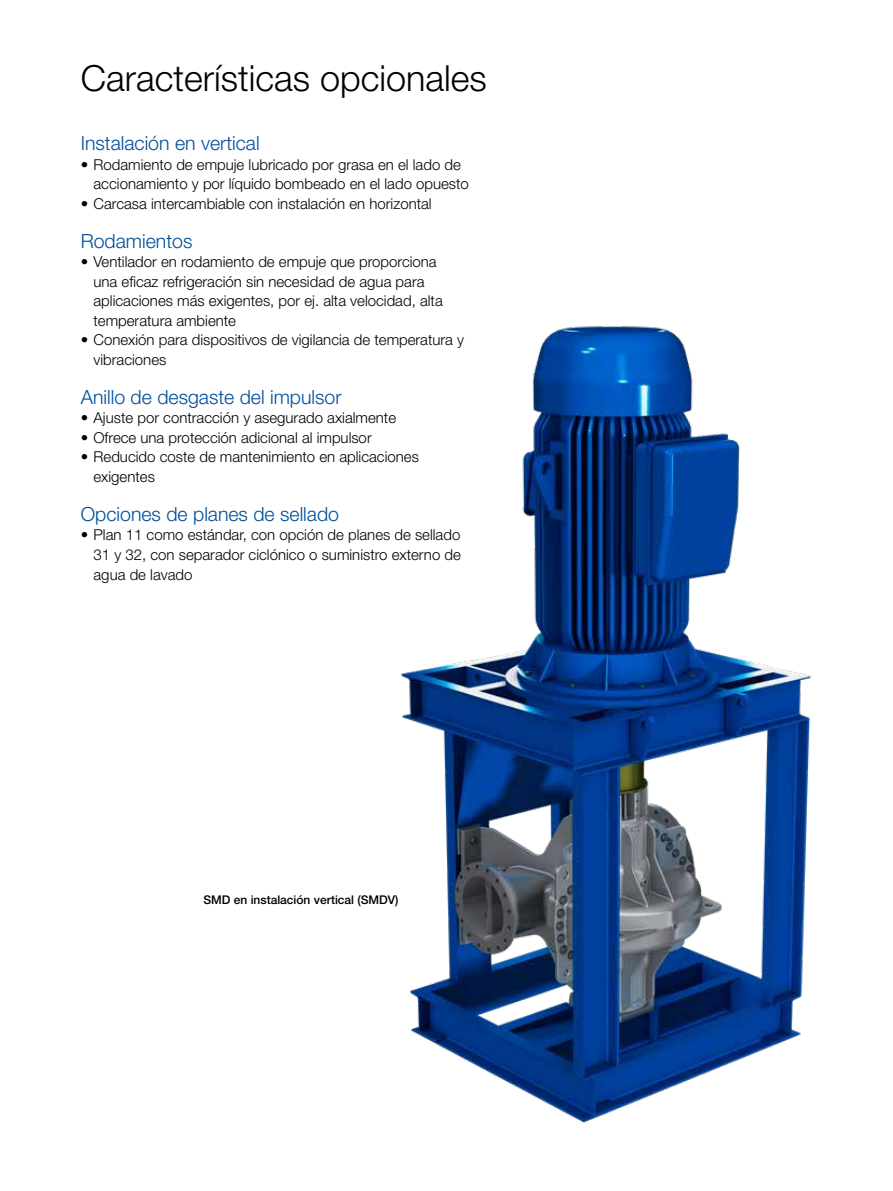
<style>
.page{position:relative;width:893px;height:1191px;background:#fff}
.page>*{position:absolute;margin:0;border:0;box-sizing:border-box;transform-origin:0 0}
.t1{font:300 36px "Helvetica Neue LT Pro";color:#000}
.t2{font:300 19.5px "Helvetica Neue LT Pro";color:#004e9b}
.t3{font:300 15px/19.5px "Helvetica Neue LT Pro";color:#000}
.t4{font:500 12px "Helvetica Neue LT Pro";color:#000}
</style>
<div class="page">
<img style="left:400px;top:326px;width:412px;height:797px">
<h1 class="t1" style="left:81px;top:57px;width:408px">Características opcionales</h1>
<h2 class="t2" style="left:81px;top:131px;width:180px">Instalación en vertical</h2>
<p class="t3" style="left:94px;top:154px;width:377px;text-indent:-13px">• Rodamiento de empuje lubricado por grasa en el lado de accionamiento y por líquido bombeado en el lado opuesto</p>
<p class="t3" style="left:81px;top:193px;width:352px">• Carcasa intercambiable con instalación en horizontal</p>
<h2 class="t2" style="left:81px;top:229px;width:113px">Rodamientos</h2>
<p class="t3" style="left:94px;top:252px;width:351px;text-indent:-13px">• Ventilador en rodamiento de empuje que proporciona una eficaz refrigeración sin necesidad de agua para aplicaciones más exigentes, por ej. alta velocidad, alta temperatura ambiente</p>
<p class="t3" style="left:94px;top:330px;width:372px;text-indent:-13px">• Conexión para dispositivos de vigilancia de temperatura y vibraciones</p>
<h2 class="t2" style="left:81px;top:385px;width:262px">Anillo de desgaste del impulsor</h2>
<p class="t3" style="left:81px;top:408px;width:317px">• Ajuste por contracción y asegurado axialmente</p>
<p class="t3" style="left:81px;top:427px;width:292px">• Ofrece una protección adicional al impulsor</p>
<p class="t3" style="left:94px;top:447px;width:327px;text-indent:-13px">• Reducido coste de mantenimiento en aplicaciones exigentes</p>
<h2 class="t2" style="left:81px;top:502px;width:260px">Opciones de planes de sellado</h2>
<p class="t3" style="left:94px;top:525px;width:369px;text-align:justify;text-indent:-13px">• Plan 11 como estándar, con opción de planes de sellado 31 y 32, con separador ciclónico o suministro externo de agua de lavado</p>
<p class="t4" style="left:203px;top:892px;width:197px">SMD en instalación vertical (SMDV)</p>
</div>
